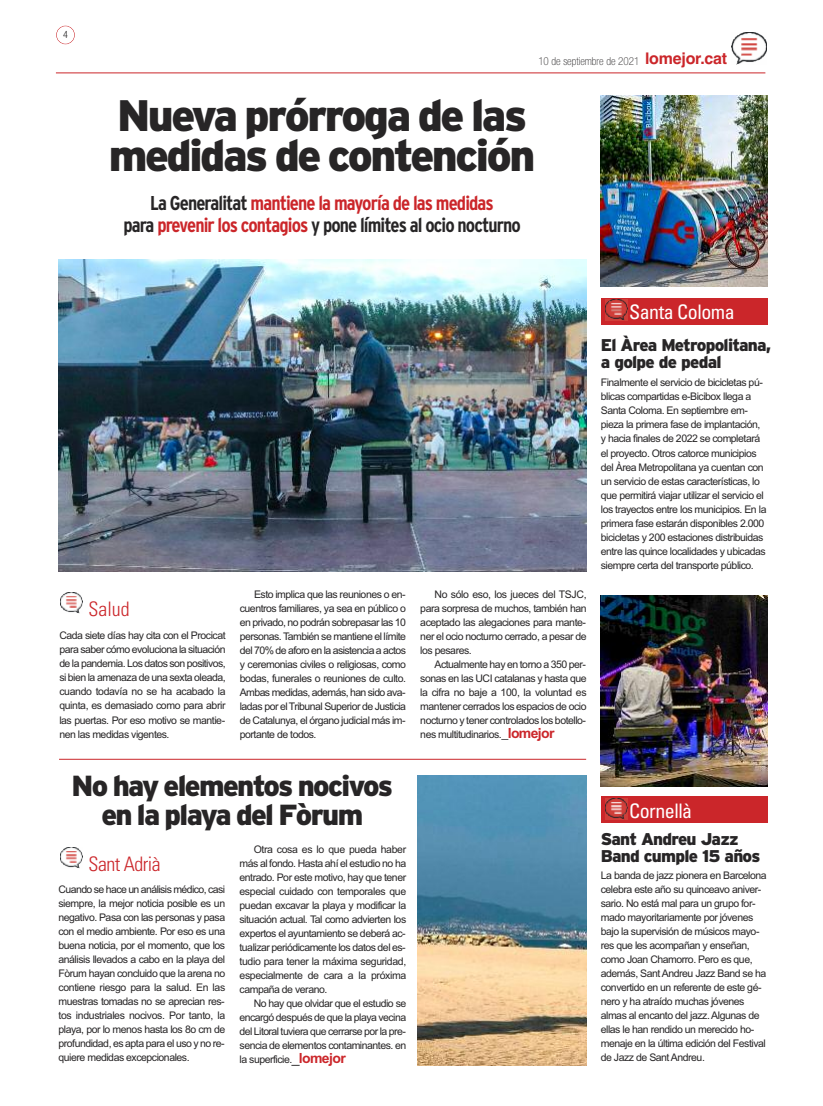
<style>
.page{position:relative;width:823px;height:1106px;background:#fff}
.page>*{position:absolute;margin:0;border:0;box-sizing:border-box;transform-origin:0 0}
.t1{font:900 44px/40px "Interstate";letter-spacing:-.055em;color:#272526}
.t2{font:900 29px/29px "Interstate";letter-spacing:-.055em;color:#272526;text-align:center}
.t3{font:700 condensed 20px/22px "Interstate";letter-spacing:-.045em;color:#cb262a;text-align:center}
.t4{font:condensed 20px "Univers LT Std";letter-spacing:-.025em;color:#fff}
.t5{font:300 condensed 20px "Univers LT Std";letter-spacing:-.025em;color:#cb262a}
.t6{font:900 17px/17px "Interstate";letter-spacing:-.045em;color:#272526}
.t7{font:100 condensed 11px "Helvetica Neue LT Std";color:#272526}
.t8{font:10.5px/14px "Arial";letter-spacing:-.045em;color:#272526;text-align:justify}
.t9{font:300 condensed 10px "Helvetica Neue LT Std";color:#272526}
.s1{font-family:"Helvetica";font-weight:700;font-stretch:normal;font-size:16px;color:#cb262a}
.s2{color:#272526}
.s3{font-family:"Univers LT Std";font-stretch:condensed;font-size:14px}
.s4{font-weight:700;font-size:14px;color:#cb262a}
.s5{font-size:14px}
</style>
<div class="page">
<hr style="left:56px;top:72px;width:709px;height:1px;background:#cb262a">
<img style="left:731px;top:32px;width:34px;height:33px">
<div style="left:56px;top:26px;width:19px;height:18px;border:1px solid #cb262a;border-radius:50%"></div>
<img style="left:58px;top:259px;width:527px;height:312px">
<img style="left:418px;top:775px;width:168px;height:290px">
<div style="left:600px;top:298px;width:167px;height:26px;background:#cb262a"></div>
<img style="left:605px;top:300px;width:22px;height:21px">
<div style="left:600px;top:796px;width:167px;height:26px;background:#cb262a"></div>
<img style="left:605px;top:798px;width:22px;height:21px">
<hr style="left:59px;top:758px;width:526px;height:1px;background:#cb262a">
<img style="left:600px;top:95px;width:166px;height:191px">
<img style="left:600px;top:595px;width:167px;height:191px">
<img style="left:60px;top:593px;width:22px;height:20px">
<img style="left:60px;top:847px;width:22px;height:21px">
<p class="t9" style="left:63px;top:31px;width:6px">4</p>
<p class="t7" style="left:538px;top:57px;width:190px">10 de septiembre de 2021 <span class="s1">lomejor.cat</span></p>
<h1 class="t1" style="left:109px;top:96px;width:428px">Nueva prórroga de las medidas de contención</h1>
<h3 class="t3" style="left:123px;top:192px;width:399px"><span class="s2">La Generalitat</span> mantiene la mayoría de las medidas<br><span class="s2">para</span> prevenir los contagios <span class="s2">y pone límites al ocio nocturno</span></h3>
<h3 class="t4" style="left:628px;top:305px;width:107px">Santa Coloma</h3>
<h3 class="t6" style="left:600px;top:336px;width:172px">El Àrea Metropolitana, a golpe de pedal</h3>
<p class="t8" style="left:600px;top:376px;width:167px;text-align:left">Finalmente el servicio de bicicletas pú&shy;blicas compartidas e-Bicibox llega a Santa Coloma. En septiembre em&shy;pieza la primera fase de implantación, y hacia finales de 2022 se completará el proyecto. Otros catorce municipios del Àrea Metropolitana ya cuentan con un servicio de estas características, lo que permitirá viajar utilizar el servicio el los trayectos entre los municipios. En la primera fase estarán disponibles 2.000 bicicletas y 200 estaciones distribuidas entre las quince localidades y ubicadas siempre certa del transporte público.</p>
<h3 class="t5" style="left:88px;top:601px;width:43px">Salud</h3>
<p class="t8" style="left:59px;top:629px;width:168px">Cada siete días hay cita con el Procicat para saber cómo evoluciona la situación de la pandemia. Los datos son positivos, si bien la amenaza de una sexta oleada, cuando todavía no se ha acabado la quinta, es demasiado como para abrir las puertas. Por eso motivo se mantie&shy;nen las medidas vigentes.</p>
<p class="t8" style="left:240px;top:587px;width:168px;text-indent:14px">Esto implica que las reuniones o en&shy;cuentros familiares, ya sea en público o en privado, no podrán sobrepasar las 10 personas. También se mantiene el límite del 70% de aforo en la asistencia a actos y ceremonias civiles o religiosas, como bodas, funerales o reuniones de culto.<br>Ambas medidas, además, han sido ava&shy;ladas por el Tribunal Superior de Justicia de Catalunya, el órgano judicial más im&shy;portante de todos.</p>
<p class="t8" style="left:420px;top:587px;width:168px;text-indent:14px">No sólo eso, los jueces del TSJC, para sorpresa de muchos, también han aceptado las alegaciones para mante&shy;ner el ocio nocturno cerrado, a pesar de los pesares.</p>
<p class="t8" style="left:420px;top:657px;width:168px;text-indent:14px">Actualmente hay en torno a 350 per&shy;sonas en las UCI catalanas y hasta que la cifra no baje a 100, la voluntad es mantener cerrados los espacios de ocio nocturno y tener controlados los botello&shy;nes multitudinarios.<span class="s3">_</span><span class="s4">lomejor</span></p>
<h2 class="t2" style="left:71px;top:771px;width:323px">No hay elementos nocivos en la playa del Fòrum</h2>
<h3 class="t5" style="left:88px;top:856px;width:74px">Sant Adrià</h3>
<p class="t8" style="left:58px;top:882px;width:168px">Cuando se hace un análisis médico, casi siempre, la mejor noticia posible es un negativo. Pasa con las personas y pasa con el medio ambiente. Por eso es una buena noticia, por el momento, que los análisis llevados a cabo en la playa del Fòrum hayan concluido que la arena no contiene riesgo para la salud. En las muestras tomadas no se aprecian res&shy;tos industriales nocivos. Por tanto, la playa, por lo menos hasta los 8o cm de profundidad, es apta para el uso y no re&shy;quiere medidas excepcionales.</p>
<p class="t8" style="left:239px;top:842px;width:168px;text-indent:14px">Otra cosa es lo que pueda haber más al fondo. Hasta ahí el estudio no ha entrado. Por este motivo, hay que tener especial cuidado con temporales que puedan excavar la playa y modificar la situación actual. Tal como advierten los expertos el ayuntamiento se deberá ac&shy;tualizar periódicamente los datos del es&shy;tudio para tener la máxima seguridad, especialmente de cara a la próxima campaña de verano.</p>
<p class="t8" style="left:239px;top:996px;width:168px;text-indent:14px">No hay que olvidar que el estudio se encargó después de que la playa vecina del Litoral tuviera que cerrarse por la pre&shy;sencia de elementos contaminantes. en la superficie.<span class="s5">_</span><span class="s4">lomejor</span></p>
<h3 class="t4" style="left:628px;top:803px;width:65px">Cornellà</h3>
<h3 class="t6" style="left:600px;top:830px;width:161px">Sant Andreu Jazz<br>Band cumple 15 años</h3>
<p class="t8" style="left:600px;top:868px;width:167px;text-align:left">La banda de jazz pionera en Barcelona celebra este año su quinceavo aniver&shy;sario. No está mal para un grupo for&shy;mado mayoritariamente por jóvenes bajo la supervisión de músicos mayo&shy;res que les acompañan y enseñan, como Joan Chamorro. Pero es que, además, Sant Andreu Jazz Band se ha convertido en un referente de este gé&shy;nero y ha atraído muchas jóvenes almas al encanto del jazz. Algunas de ellas le han rendido un merecido ho&shy;menaje en la última edición del Festival de Jazz de Sant Andreu.</p>
</div>
